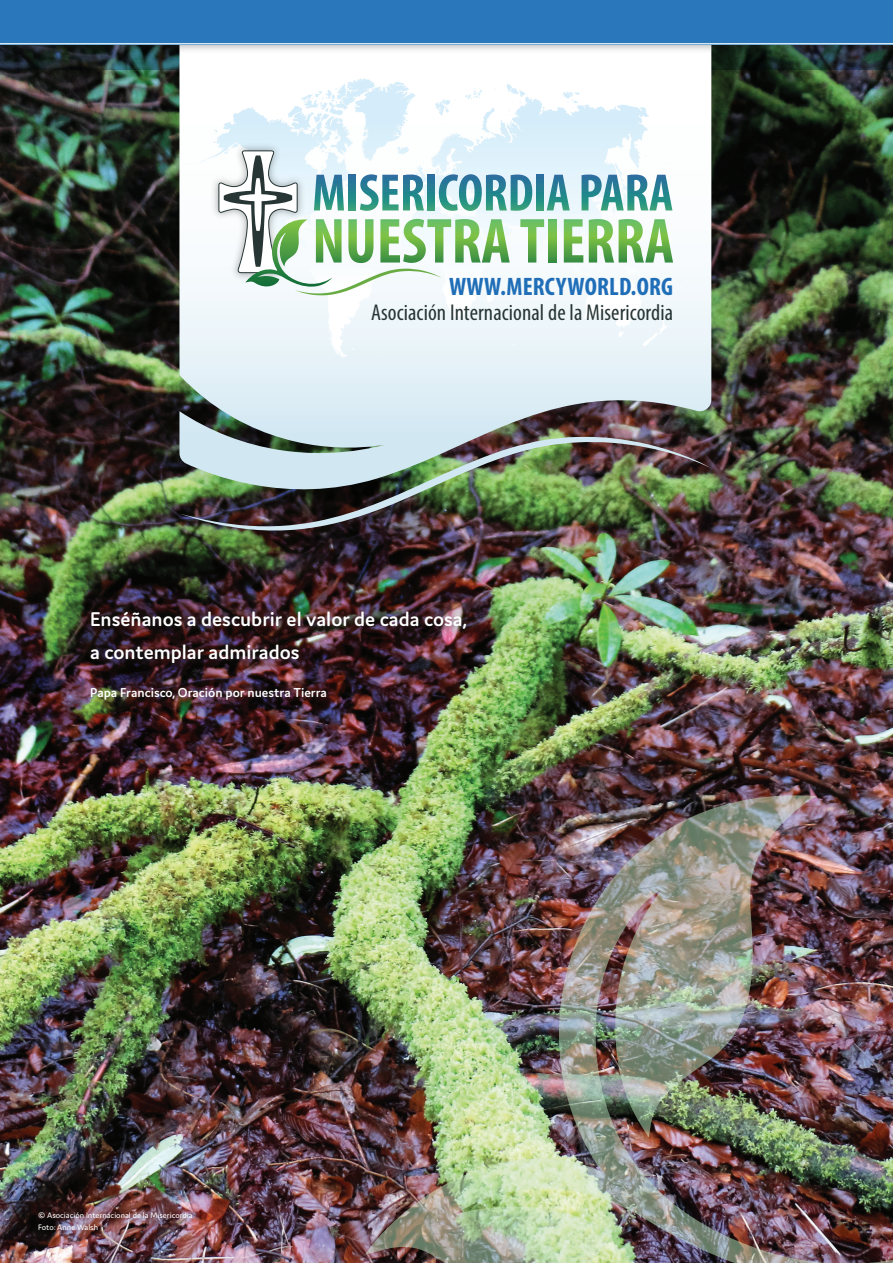
<style>
.page{position:relative;width:893px;height:1263px;background:#fff}
.page>*{position:absolute;margin:0;border:0;box-sizing:border-box;transform-origin:0 0}
.t1{font:700 condensed 25.35px "Myriad Pro";letter-spacing:.005em;color:#1f6eb7}
.t2{font:condensed 22.95px "Myriad Pro";letter-spacing:.005em;color:#273535}
.t3{font:600 21.15px/32.8px "Domus";color:#fff}
.t4{font:600 13.8px "Domus";color:#fff}
.t5{font:8.55px/12.8px "Domus";color:#fff}
</style>
<div class="page">
<img style="left:0;top:70px;width:893px;height:1193px">
<img style="left:365px;top:794px;width:528px;height:469px">
<svg style="left:0;top:54px;width:893px;height:16px;background:#1d312f"></svg>
<div style="left:82px;top:603px;width:394px;height:106px;background:#231f20;opacity:.7"></div>
<div style="left:30px;top:1204px;width:172px;height:37px;background:#231f20;opacity:.7"></div>
<img style="left:180px;top:530px;width:532px;height:15px">
<img style="left:180px;top:437px;width:532px;height:93px">
<svg style="left:179px;top:54px;width:532px;height:452px"></svg>
<svg style="left:355px;top:78px;width:8px;height:4px"></svg>
<img style="left:208px;top:139px;width:101px;height:145px">
<svg style="left:218px;top:150px;width:455px;height:145px"></svg>
<div style="left:0;top:0;width:893px;height:54px;background:#231f20;opacity:.45"></div>
<div style="left:0;top:0;width:893px;height:44px;background:#2a77bb"></div>
<hr style="left:0;top:43px;width:893px;height:1px;background:#d1e7f2">
<p class="t1" style="left:449px;top:270px;width:225px">WWW.MERCYWORLD.ORG</p>
<p class="t2" style="left:371px;top:298px;width:303px">Asociación Internacional de la Misericordia</p>
<p class="t3" style="left:90px;top:603px;width:378px">Enséñanos a descubrir el valor de cada cosa, a contemplar admirados</p>
<p class="t4" style="left:90px;top:685px;width:238px">Papa Francisco, Oración por nuestra Tierra</p>
<p class="t5" style="left:38px;top:1208px;width:156px">© Asociación Internacional de la Misericordia<br>Foto: Anne Walsh</p>
</div>
